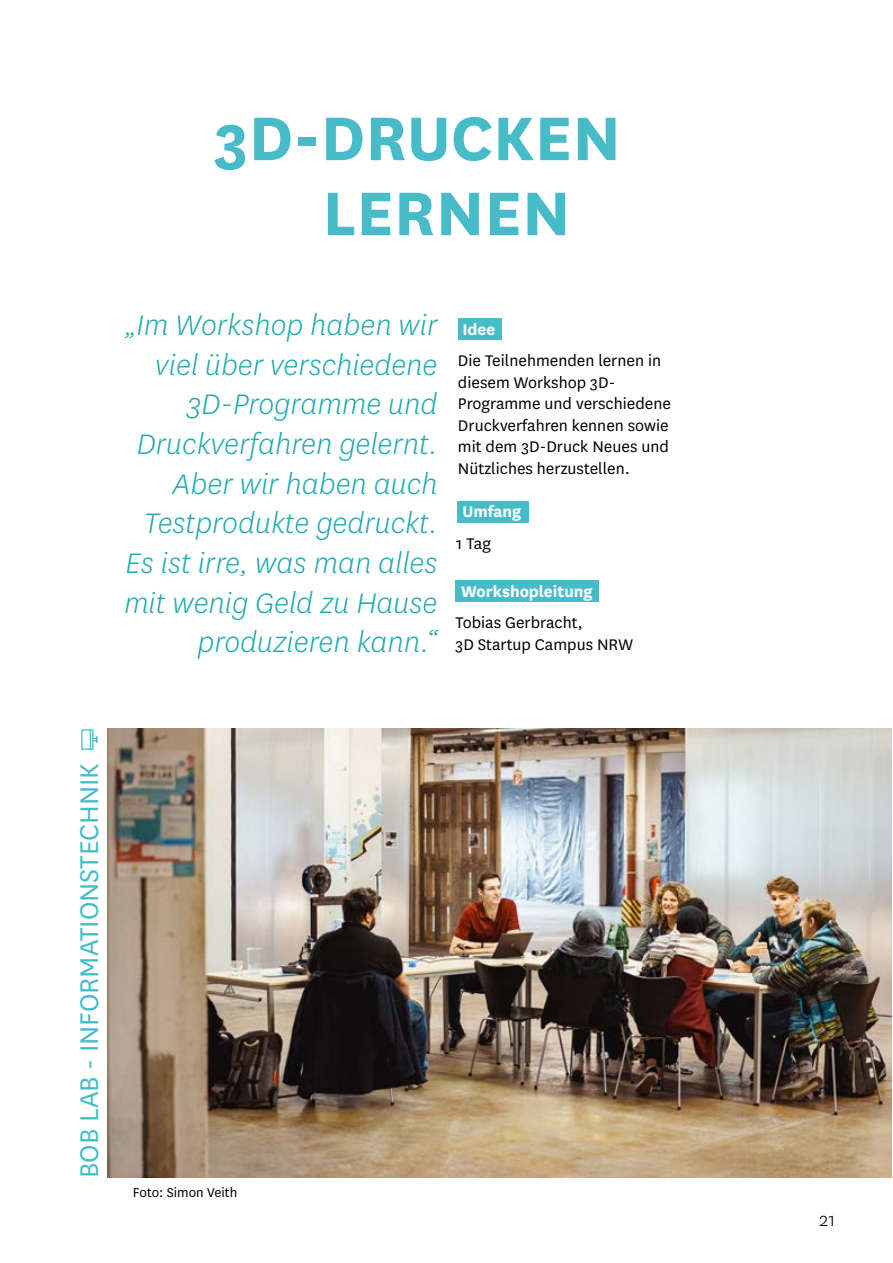
<style>
.page{position:relative;width:893px;height:1263px;background:#fff}
.page>*{position:absolute;margin:0;border:0;box-sizing:border-box;transform-origin:0 0}
.t1{font:700 72px/75px "National";color:#47bcc8}
.t2{font:italic 300 33px/39.6px "National";color:#23aaae;text-align:right}
.t3{font:30px "National";color:#47bcc8}
.t4{font:300 21px "National";color:#000}
.t5{font:18px/21.6px "National";color:#000}
.t6{font:700 18px "National";color:#fff}
.t7{font:15px "National";color:#000}
</style>
<div class="page">
<div style="left:455px;top:581px;width:144px;height:21px;background:#47bcc8"></div>
<div style="left:458px;top:318px;width:43px;height:22px;background:#47bcc8"></div>
<img style="left:108px;top:729px;width:784px;height:448px">
<svg style="left:81px;top:729px;width:16px;height:21px"></svg>
<div style="left:457px;top:501px;width:72px;height:21px;background:#47bcc8"></div>
<h1 class="t1" style="left:322px;top:95px;width:300px;text-indent:-108px">3D-DRUCKEN<br>LERNEN</h1>
<h2 class="t2" style="left:124px;top:305px;width:315px">„Im Workshop haben wir viel über verschiedene<br>3D-Programme und<br>Druckverfahren gelernt.<br>Aber wir haben auch<br>Testprodukte gedruckt.<br>Es ist irre, was man alles mit wenig Geld zu Hause produzieren kann.“</h2>
<p class="t6" style="left:462px;top:317px;width:34px">Idee</p>
<p class="t5" style="left:458px;top:349px;width:214px">Die Teilnehmenden lernen in diesem Workshop 3D-<br>Programme und verschiedene<br>Druckverfahren kennen sowie mit dem 3D-Druck Neues und<br>Nützliches herzustellen.</p>
<p class="t6" style="left:462px;top:499px;width:60px">Umfang</p>
<p class="t5" style="left:456px;top:532px;width:36px">1 Tag</p>
<p class="t6" style="left:461px;top:579px;width:133px">Workshopleitung</p>
<p class="t5" style="left:455px;top:611px;width:179px">Tobias Gerbracht,<br>3D Startup Campus NRW</p>
<h3 class="t3" style="left:70px;top:1178px;width:416px;rotate:-90deg">BOB LAB - INFORMATIONSTECHNIK</h3>
<p class="t7" style="left:133px;top:1183px;width:106px">Foto: Simon Veith</p>
<p class="t4" style="left:819px;top:1206px;width:17px">21</p>
</div>
